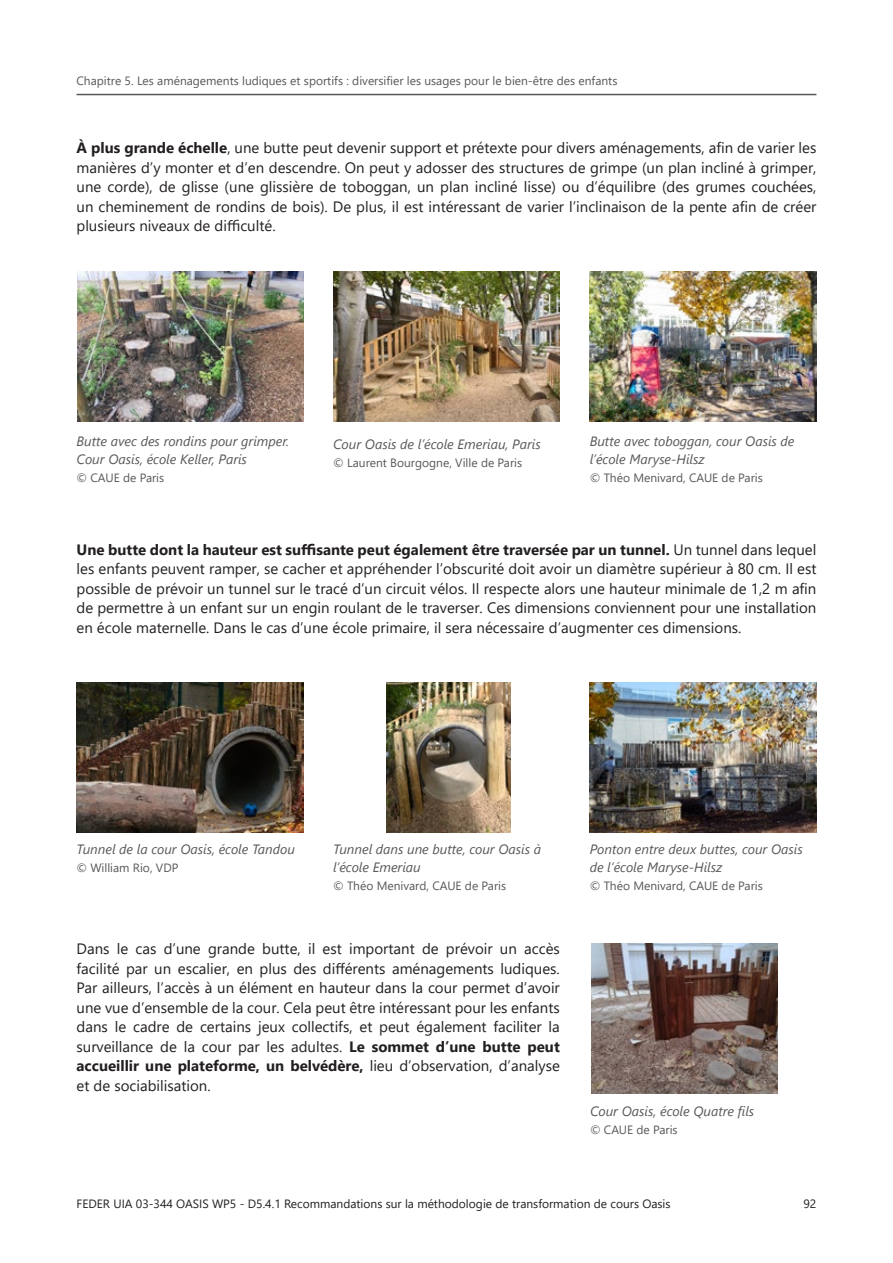
<style>
.page{position:relative;width:893px;height:1263px;background:#fff}
.page>*{position:absolute;margin:0;border:0;box-sizing:border-box;transform-origin:0 0}
.t1{font:15px/19.5px "Segoe UI";color:#231f20;text-align:justify}
.légende{font:italic 13.5px/18px "Segoe UI";color:#57585a}
.légende-2{font:12px "Segoe UI";color:#57585a}
.t2{font:12px "Segoe UI";color:#231f20}
.s1{font-weight:700}
</style>
<div class="page">
<hr style="left:77px;top:94px;width:739px;height:1px;background:#57585a">
<img style="left:77px;top:271px;width:226px;height:150px">
<img style="left:76px;top:682px;width:227px;height:150px">
<img style="left:590px;top:682px;width:226px;height:150px">
<img style="left:386px;top:682px;width:125px;height:150px">
<img style="left:591px;top:943px;width:186px;height:151px">
<img style="left:334px;top:271px;width:225px;height:151px">
<img style="left:590px;top:271px;width:226px;height:151px">
<p class="légende-2" style="left:77px;top:70px;width:542px">Chapitre 5. Les aménagements ludiques et sportifs : diversifier les usages pour le bien-être des enfants</p>
<p class="t1" style="left:77px;top:137px;width:741px"><span class="s1">À plus grande échelle</span>, une butte peut devenir support et prétexte pour divers aménagements, afin de varier les manières d’y monter et d’en descendre. On peut y adosser des structures de grimpe (un plan incliné à grimper, une corde), de glisse (une glissière de toboggan, un plan incliné lisse) ou d’équilibre (des grumes couchées, un cheminement de rondins de bois). De plus, il est intéressant de varier l’inclinaison de la pente afin de créer plusieurs niveaux de difficulté.</p>
<p class="légende" style="left:77px;top:430px;width:214px">Butte avec des rondins pour grimper.<br>Cour Oasis, école Keller, Paris</p>
<p class="légende-2" style="left:77px;top:466px;width:89px">© CAUE de Paris</p>
<p class="légende" style="left:333px;top:433px;width:209px">Cour Oasis de l’école Emeriau, Paris</p>
<p class="légende-2" style="left:333px;top:451px;width:191px">© Laurent Bourgogne, Ville de Paris</p>
<p class="légende" style="left:590px;top:430px;width:206px">Butte avec toboggan, cour Oasis de l’école Maryse-Hilsz</p>
<p class="légende-2" style="left:590px;top:466px;width:175px">© Théo Menivard, CAUE de Paris</p>
<p class="t1" style="left:77px;top:538px;width:741px"><span class="s1">Une butte dont la hauteur est suffisante peut également être traversée par un tunnel.</span> Un tunnel dans lequel les enfants peuvent ramper, se cacher et appréhender l’obscurité doit avoir un diamètre supérieur à 80 cm. Il est possible de prévoir un tunnel sur le tracé d’un circuit vélos. Il respecte alors une hauteur minimale de 1,2 m afin de permettre à un enfant sur un engin roulant de le traverser. Ces dimensions conviennent pour une installation en école maternelle. Dans le cas d’une école primaire, il sera nécessaire d’augmenter ces dimensions.</p>
<p class="légende" style="left:76px;top:838px;width:220px">Tunnel de la cour Oasis, école Tandou</p>
<p class="légende-2" style="left:76px;top:856px;width:104px">© William Rio, VDP</p>
<p class="légende" style="left:333px;top:838px;width:210px">Tunnel dans une butte, cour Oasis à l’école Emeriau</p>
<p class="légende-2" style="left:333px;top:874px;width:175px">© Théo Menivard, CAUE de Paris</p>
<p class="t1" style="left:77px;top:937px;width:485px">Dans le cas d’une grande butte, il est important de prévoir un accès facilité par un escalier, en plus des différents aménagements ludiques.<br>Par ailleurs, l’accès à un élément en hauteur dans la cour permet d’avoir une vue d’ensemble de la cour. Cela peut être intéressant pour les enfants dans le cadre de certains jeux collectifs, et peut également faciliter la surveillance de la cour par les adultes. <span class="s1">Le sommet d’une butte peut accueillir une plateforme, un belvédère,</span> lieu d’observation, d’analyse et de sociabilisation.</p>
<p class="légende" style="left:590px;top:838px;width:214px">Ponton entre deux buttes, cour Oasis de l’école Maryse-Hilsz</p>
<p class="légende-2" style="left:590px;top:874px;width:175px">© Théo Menivard, CAUE de Paris</p>
<p class="légende" style="left:590px;top:1100px;width:166px">Cour Oasis, école Quatre fils</p>
<p class="légende-2" style="left:590px;top:1119px;width:89px">© CAUE de Paris</p>
<p class="t2" style="left:77px;top:1192px;width:596px">FEDER UIA 03-344 OASIS WP5 - D5.4.1 Recommandations sur la méthodologie de transformation de cours Oasis</p>
<p class="t2" style="left:803px;top:1192px;width:14px">92</p>
</div>
